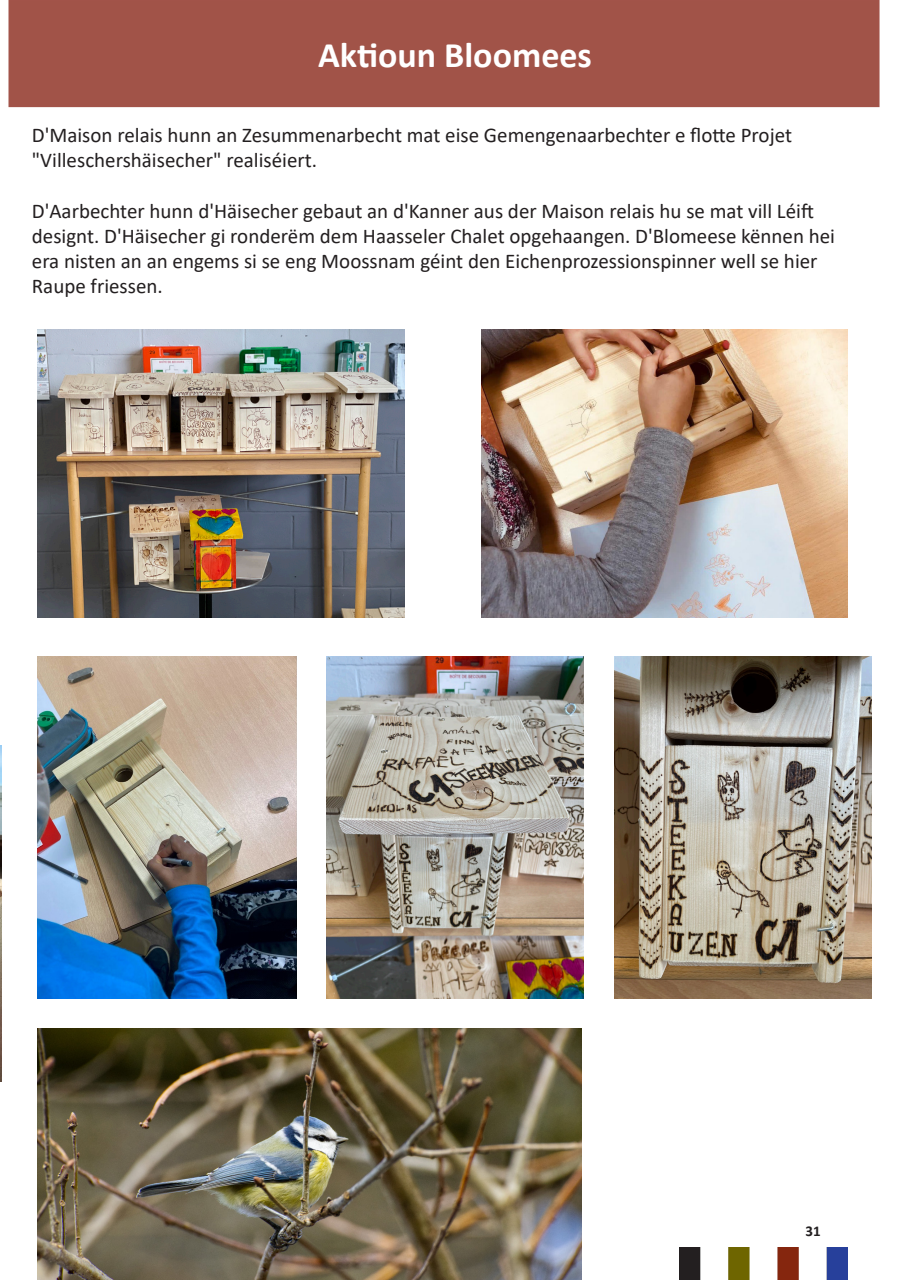
<style>
.page{position:relative;width:910px;height:1280px;background:#fff}
.page>*{position:absolute;margin:0;border:0;box-sizing:border-box;transform-origin:0 0}
.t1{font:700 36px "Calibri";color:#fff}
.t2{font:21px/25.2px "Calibri";color:#231f20}
.t3{font:700 15px "Calibri";color:#231f20}
</style>
<div class="page">
<img style="left:680px;top:1247px;width:168px;height:33px">
<img style="left:0;top:746px;width:1px;height:336px">
<div style="left:9px;top:1px;width:870px;height:105px;background:#a15348"></div>
<div style="left:9px;top:0;width:870px;height:107px;border:2px solid #a25349"></div>
<img style="left:327px;top:656px;width:256px;height:342px">
<img style="left:615px;top:656px;width:256px;height:343px">
<img style="left:37px;top:656px;width:260px;height:342px">
<img style="left:482px;top:330px;width:365px;height:288px">
<img style="left:37px;top:330px;width:368px;height:288px">
<img style="left:37px;top:1028px;width:545px;height:252px">
<p class="t1" style="left:318px;top:30px;width:275px">Aktioun Bloomees</p>
<p class="t2" style="left:32px;top:122px;width:762px">D'Maison relais hunn an Zesummenarbecht mat eise Gemengenaarbechter e flotte Projet "Villeschershäisecher" realiséiert.</p>
<p class="t2" style="left:32px;top:198px;width:805px">D'Aarbechter hunn d'Häisecher gebaut an d'Kanner aus der Maison relais hu se mat vill Léift designt. D'Häisecher gi ronderëm dem Haasseler Chalet opgehaangen. D'Blomeese kënnen hei era nisten an an engems si se eng Moossnam géint den Eichenprozessionspinner well se hier Raupe friessen.</p>
<p class="t3" style="left:806px;top:1221px;width:17px">31</p>
</div>
